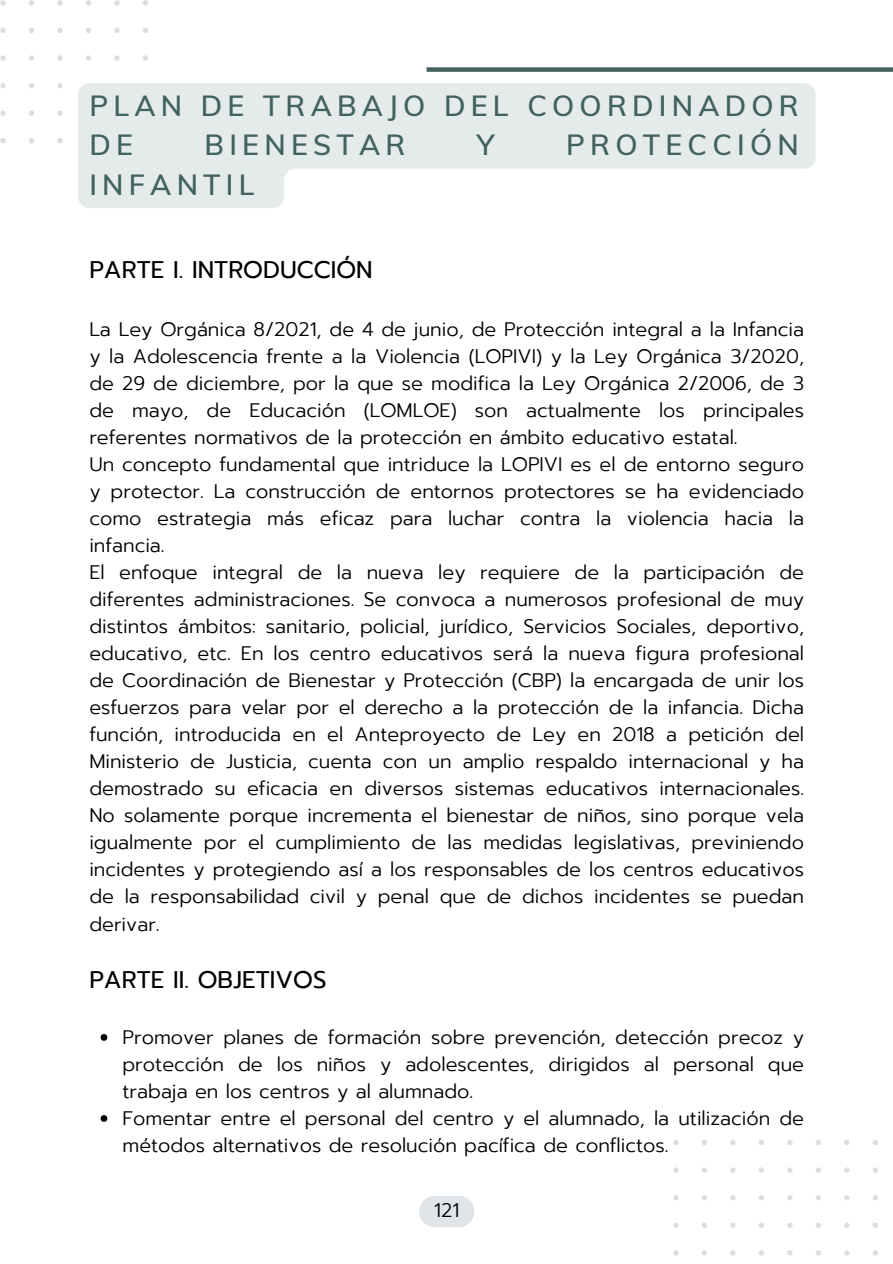
<style>
.page{position:relative;width:893px;height:1264px;background:#fff}
.page>*{position:absolute;margin:0;border:0;box-sizing:border-box;transform-origin:0 0}
.t1{font:600 28.5px/39.3px "Muli";letter-spacing:.185em;color:#42625e}
.t2{font:24px "Prompt";color:#000}
.t3{font:300 19.5px/27px "Prompt";color:#000}
</style>
<div class="page">
<div style="left:426px;top:67px;width:466px;height:5px;background:#42625e"></div>
<svg style="left:673px;top:1140px;width:205px;height:116px"></svg>
<svg style="left:0;top:0;width:147px;height:143px"></svg>
<svg style="left:78px;top:83px;width:737px;height:125px;fill:#e4ebea"></svg>
<svg style="left:101px;top:1034px;width:6px;height:6px"></svg>
<svg style="left:101px;top:1115px;width:6px;height:6px"></svg>
<div style="left:419px;top:1195px;width:55px;height:32px;background:#e0e5ea;border-radius:16px"></div>
<h1 class="t1" style="left:89px;top:85px;width:711px">PLAN DE TRABAJO DEL COORDINADOR<br>DE</h1>
<h1 class="t1" style="left:204px;top:125px;width:202px">BIENESTAR</h1>
<h1 class="t1" style="left:477px;top:125px;width:19px">Y</h1>
<h1 class="t1" style="left:566px;top:125px;width:234px">PROTECCIÓN</h1>
<h1 class="t1" style="left:89px;top:164px;width:167px">INFANTIL</h1>
<p class="t2" style="left:89px;top:251px;width:285px">PARTE I. INTRODUCCIÓN</p>
<p class="t3" style="left:89px;top:316px;width:716px">La Ley Orgánica 8/2021, de 4 de junio, de Protección integral a la Infancia y la Adolescencia frente a la Violencia (LOPIVI) y la Ley Orgánica 3/2020, de 29 de diciembre, por la que se modifica la Ley Orgánica 2/2006, de 3 de mayo, de Educación (LOMLOE) son actualmente los principales referentes normativos de la protección en ámbito educativo estatal.<br>Un concepto fundamental que intriduce la LOPIVI es el de entorno seguro y protector. La construcción de entornos protectores se ha evidenciado como estrategia más eficaz para luchar contra la violencia hacia la infancia.<br>El enfoque integral de la nueva ley requiere de la participación de diferentes administraciones. Se convoca a numerosos profesional de muy distintos ámbitos: sanitario, policial, jurídico, Servicios Sociales, deportivo, educativo, etc. En los centro educativos será la nueva figura profesional de Coordinación de Bienestar y Protección (CBP) la encargada de unir los esfuerzos para velar por el derecho a la protección de la infancia. Dicha función, introducida en el Anteproyecto de Ley en 2018 a petición del Ministerio de Justicia, cuenta con un amplio respaldo internacional y ha demostrado su eficacia en diversos sistemas educativos internacionales.<br>No solamente porque incrementa el bienestar de niños, sino porque vela igualmente por el cumplimiento de las medidas legislativas, previniendo incidentes y protegiendo así a los responsables de los centros educativos de la responsabilidad civil y penal que de dichos incidentes se puedan derivar.</p>
<p class="t2" style="left:89px;top:961px;width:239px">PARTE II. OBJETIVOS</p>
<p class="t3" style="left:122px;top:1024px;width:683px">Promover planes de formación sobre prevención, detección precoz y protección de los niños y adolescentes, dirigidos al personal que trabaja en los centros y al alumnado.<br>Fomentar entre el personal del centro y el alumnado, la utilización de métodos alternativos de resolución pacífica de conflictos.</p>
<p class="t3" style="left:434px;top:1197px;width:27px">121</p>
</div>
